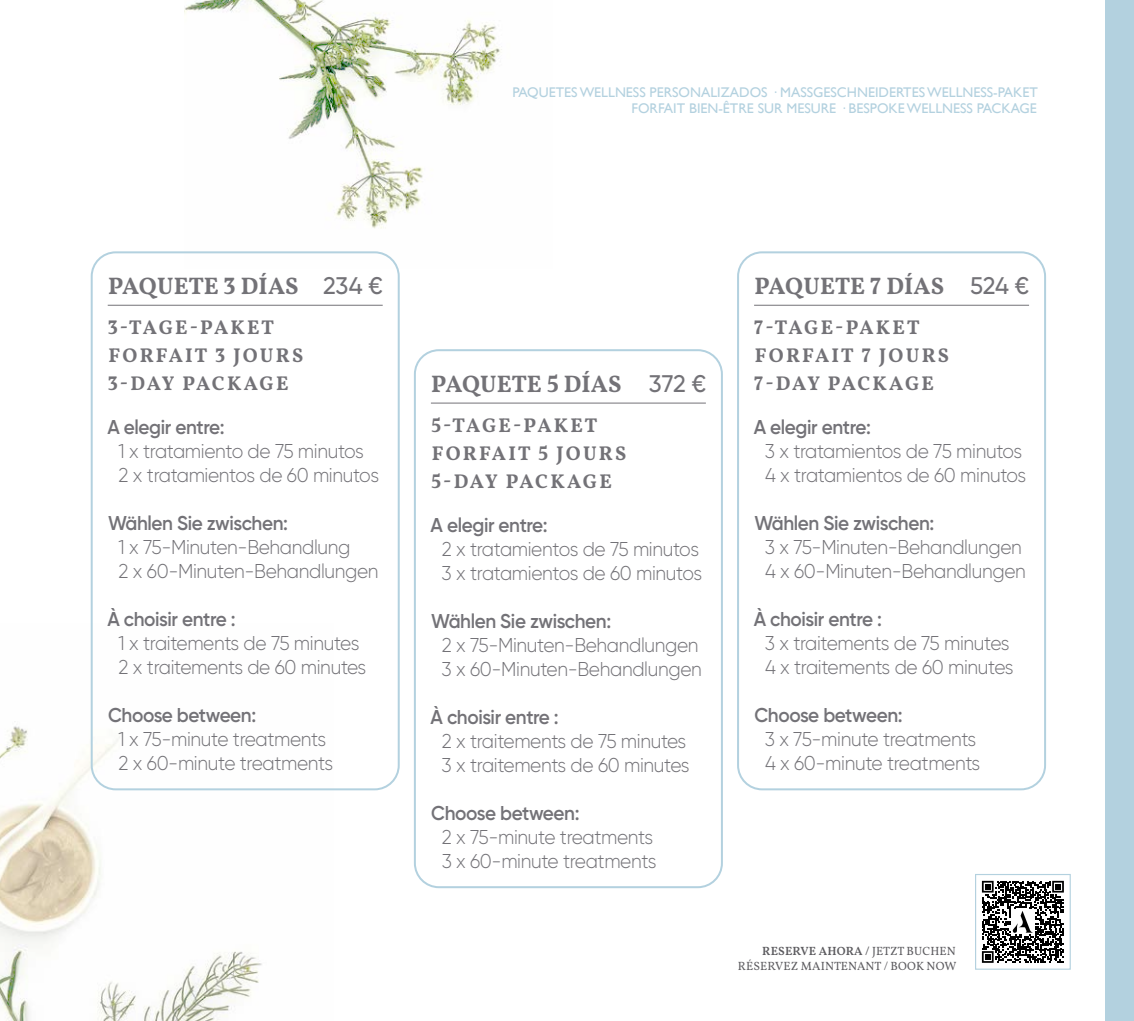
<style>
.page{position:relative;width:1134px;height:1021px;background:#fff}
.page>*{position:absolute;margin:0;border:0;box-sizing:border-box;transform-origin:0 0}
.t1{font:700 24px "Vollkorn";letter-spacing:.01em;color:#737277}
.t2{font:300 20px/24px "Gilroy";letter-spacing:-.02em;color:#737277;scale:.95 1}
.t3{font:600 20px "Gilroy";letter-spacing:-.02em;color:#737277;scale:.95 1}
.t4{font:700 20px/28px "Vollkorn";letter-spacing:.11em;color:#737277}
.t5{font:14px/16.8px "Gill Sans";color:#b3d1df;text-align:right}
.t6{font:12px/14.4px "Vollkorn";letter-spacing:.01em;color:#5c5b5f;text-align:right}
.s1{font-family:"Gilroy";font-weight:500}
.s2{font-weight:600}
</style>
<div class="page">
<div style="left:1106px;top:0;width:28px;height:1020px;background:#b3d1df"></div>
<svg style="left:0;top:623px;width:333px;height:397px"></svg>
<svg style="left:184px;top:0;width:318px;height:268px"></svg>
<hr style="left:108px;top:305px;width:275px;height:1px;background:#737277">
<div style="left:91px;top:251px;width:309px;height:539px;border:2px solid #b3d1df;border-radius:24px"></div>
<hr style="left:431px;top:402px;width:275px;height:1px;background:#737277">
<div style="left:414px;top:349px;width:309px;height:539px;border:2px solid #b3d1df;border-radius:24px"></div>
<hr style="left:754px;top:305px;width:275px;height:1px;background:#737277">
<div style="left:737px;top:251px;width:309px;height:539px;border:2px solid #b3d1df;border-radius:24px"></div>
<div style="left:975px;top:873px;width:96px;height:96px;background:#fff;border:1px solid #b3d1df"></div>
<svg style="left:982px;top:880px;width:82px;height:82px"></svg>
<p class="t5" style="left:512px;top:83px;width:527px">PAQUETES WELLNESS PERSONALIZADOS · MASSGESCHNEIDERTES WELLNESS-PAKET<br>FORFAIT BIEN-ÊTRE SUR MESURE · BESPOKE WELLNESS PACKAGE</p>
<p class="t1" style="left:108px;top:268px;width:276px">PAQUETE 3 DÍAS <span class="s1">234 €</span></p>
<p class="t4" style="left:108px;top:312px;width:197px">3-TAGE-PAKET<br>FORFAIT 3 JOURS<br>3-DAY PACKAGE</p>
<p class="t3" style="left:107px;top:414px;width:125px">A elegir entre:</p>
<p class="t2" style="left:119px;top:439px;width:276px">1 x tratamiento de 75 minutos<br>2 x tratamientos de 60 minutos</p>
<p class="t3" style="left:108px;top:510px;width:191px">Wählen Sie zwischen:</p>
<p class="t2" style="left:119px;top:535px;width:275px">1 x 75-Minuten-Behandlung<br>2 x 60-Minuten-Behandlungen</p>
<p class="t3" style="left:107px;top:606px;width:136px">À choisir entre :</p>
<p class="t2" style="left:119px;top:631px;width:262px">1 x traitements de 75 minutes<br>2 x traitements de 60 minutes</p>
<p class="t3" style="left:108px;top:702px;width:158px">Choose between:</p>
<p class="t2" style="left:119px;top:727px;width:227px">1 x 75-minute treatments<br>2 x 60-minute treatments</p>
<p class="t1" style="left:431px;top:366px;width:276px">PAQUETE 5 DÍAS <span class="s1">372 €</span></p>
<p class="t4" style="left:431px;top:409px;width:197px">5-TAGE-PAKET<br>FORFAIT 5 JOURS<br>5-DAY PACKAGE</p>
<p class="t3" style="left:431px;top:512px;width:125px">A elegir entre:</p>
<p class="t2" style="left:442px;top:536px;width:276px">2 x tratamientos de 75 minutos<br>3 x tratamientos de 60 minutos</p>
<p class="t3" style="left:431px;top:608px;width:191px">Wählen Sie zwischen:</p>
<p class="t2" style="left:442px;top:632px;width:275px">2 x 75-Minuten-Behandlungen<br>3 x 60-Minuten-Behandlungen</p>
<p class="t3" style="left:431px;top:704px;width:136px">À choisir entre :</p>
<p class="t2" style="left:442px;top:728px;width:262px">2 x traitements de 75 minutes<br>3 x traitements de 60 minutes</p>
<p class="t3" style="left:431px;top:800px;width:158px">Choose between:</p>
<p class="t2" style="left:442px;top:824px;width:227px">2 x 75-minute treatments<br>3 x 60-minute treatments</p>
<p class="t1" style="left:754px;top:268px;width:276px">PAQUETE 7 DÍAS <span class="s1">524 €</span></p>
<p class="t4" style="left:754px;top:312px;width:197px">7-TAGE-PAKET<br>FORFAIT 7 JOURS<br>7-DAY PACKAGE</p>
<p class="t3" style="left:754px;top:414px;width:125px">A elegir entre:</p>
<p class="t2" style="left:765px;top:439px;width:277px">3 x tratamientos de 75 minutos<br>4 x tratamientos de 60 minutos</p>
<p class="t3" style="left:754px;top:510px;width:191px">Wählen Sie zwischen:</p>
<p class="t2" style="left:765px;top:535px;width:276px">3 x 75-Minuten-Behandlungen<br>4 x 60-Minuten-Behandlungen</p>
<p class="t3" style="left:754px;top:606px;width:136px">À choisir entre :</p>
<p class="t2" style="left:765px;top:631px;width:263px">3 x traitements de 75 minutes<br>4 x traitements de 60 minutes</p>
<p class="t3" style="left:754px;top:702px;width:158px">Choose between:</p>
<p class="t2" style="left:765px;top:727px;width:228px">3 x 75-minute treatments<br>4 x 60-minute treatments</p>
<p class="t6" style="left:738px;top:943px;width:220px"><span class="s2">RESERVE AHORA /</span> JETZT BUCHEN<br>RÉSERVEZ MAINTENANT / BOOK NOW</p>
</div>
